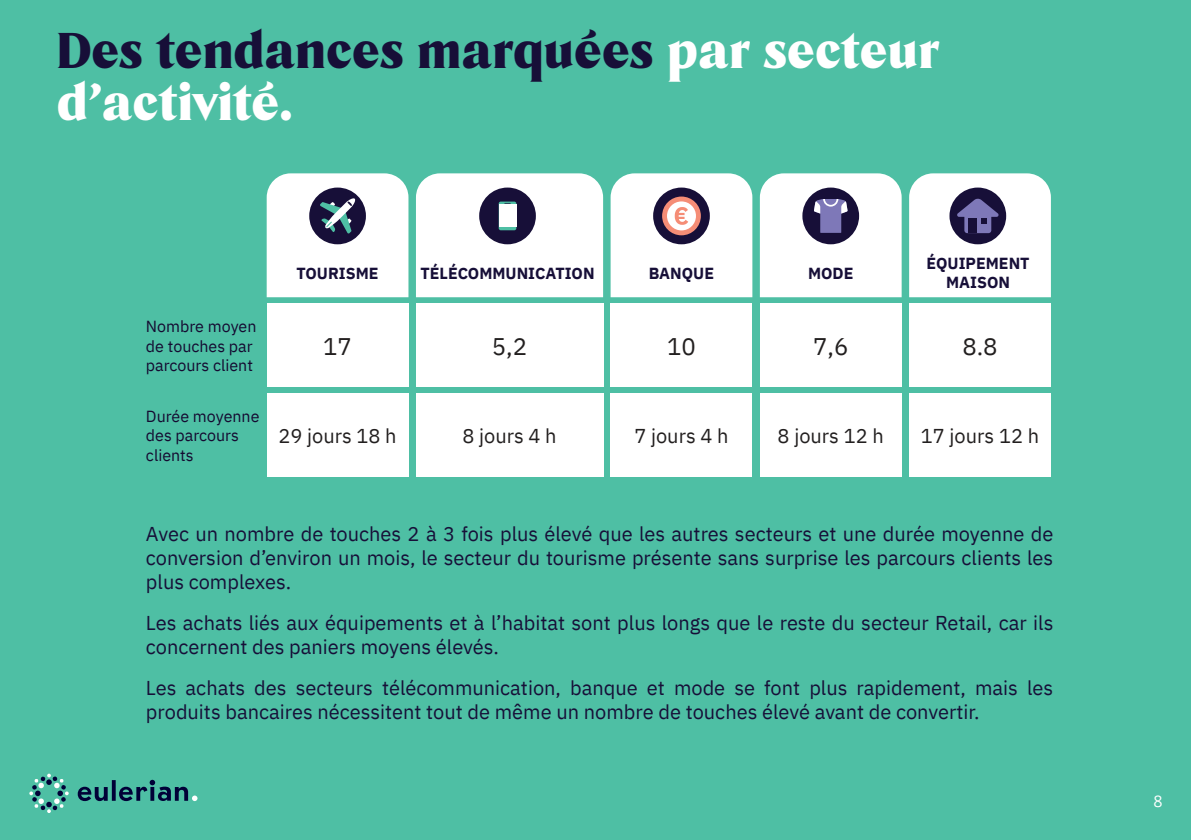
<style>
.page{position:relative;width:1191px;height:840px;background:#fff}
.page>*{position:absolute;margin:0;border:0;box-sizing:border-box;transform-origin:0 0}
.t1{font:900 48px/52px "Tongari Display";color:#fff}
.t2{font:24px "IBM Plex Sans";color:#221f1f}
.t3{font:20px/24px "IBM Plex Sans";color:#170f38}
.t4{font:20px "IBM Plex Sans";color:#221f1f}
.t5{font:16px/19.2px "IBM Plex Sans";color:#150a31}
.t6{font:700 16px/19.2px "IBM Plex Sans";color:#170f38;text-align:center}
.t7{font:16px "Open Sans";color:#fff}
.s1{color:#170f38}
</style>
<div class="page">
<div style="left:0;top:0;width:1191px;height:839px;background:#4ebfa4"></div>
<svg style="left:78px;top:779px;width:119px;height:21px"></svg>
<svg style="left:29px;top:773px;width:40px;height:39px"></svg>
<div style="left:267px;top:303px;width:141px;height:84px;background:#fff"></div>
<div style="left:267px;top:393px;width:141px;height:83px;background:#fff"></div>
<div style="left:416px;top:303px;width:187px;height:84px;background:#fff"></div>
<div style="left:416px;top:393px;width:187px;height:83px;background:#fff"></div>
<div style="left:610px;top:303px;width:142px;height:84px;background:#fff"></div>
<div style="left:610px;top:393px;width:142px;height:83px;background:#fff"></div>
<div style="left:760px;top:303px;width:141px;height:84px;background:#fff"></div>
<div style="left:760px;top:393px;width:141px;height:83px;background:#fff"></div>
<div style="left:909px;top:303px;width:142px;height:84px;background:#fff"></div>
<div style="left:909px;top:393px;width:142px;height:83px;background:#fff"></div>
<svg style="left:267px;top:173px;width:141px;height:124px"></svg>
<svg style="left:416px;top:173px;width:187px;height:124px"></svg>
<svg style="left:610px;top:173px;width:142px;height:124px"></svg>
<svg style="left:760px;top:173px;width:141px;height:124px"></svg>
<svg style="left:909px;top:173px;width:142px;height:124px"></svg>
<h1 class="t1" style="left:57px;top:29px;width:884px"><span class="s1">Des tendances marquées</span> par secteur d’activité.</h1>
<p class="t5" style="left:146px;top:318px;width:112px">Nombre moyen de touches par parcours client</p>
<p class="t5" style="left:146px;top:407px;width:115px">Durée moyenne des parcours clients</p>
<p class="t6" style="left:296px;top:263px;width:83px">TOURISME</p>
<p class="t6" style="left:420px;top:263px;width:176px">TÉLÉCOMMUNICATION</p>
<p class="t6" style="left:649px;top:263px;width:67px">BANQUE</p>
<p class="t2" style="left:323px;top:336px;width:30px">17</p>
<p class="t4" style="left:278px;top:427px;width:120px">29 jours 18 h</p>
<p class="t2" style="left:492px;top:336px;width:37px">5,2</p>
<p class="t4" style="left:462px;top:427px;width:96px">8 jours 4 h</p>
<p class="t2" style="left:667px;top:336px;width:30px">10</p>
<p class="t4" style="left:634px;top:427px;width:96px">7 jours 4 h</p>
<p class="t6" style="left:808px;top:263px;width:47px">MODE</p>
<p class="t2" style="left:813px;top:336px;width:37px">7,6</p>
<p class="t4" style="left:777px;top:427px;width:108px">8 jours 12 h</p>
<p class="t6" style="left:926px;top:253px;width:105px">ÉQUIPEMENT<br>MAISON</p>
<p class="t2" style="left:962px;top:336px;width:37px">8.8</p>
<p class="t4" style="left:921px;top:427px;width:120px">17 jours 12 h</p>
<p class="t3" style="left:146px;top:523px;width:909px;text-align:justify">Avec un nombre de touches 2 à 3 fois plus élevé que les autres secteurs et une durée moyenne de conversion d’environ un mois, le secteur du tourisme présente sans surprise les parcours clients les plus complexes.</p>
<p class="t3" style="left:146px;top:612px;width:909px">Les achats liés aux équipements et à l’habitat sont plus longs que le reste du secteur Retail, car ils concernent des paniers moyens élevés.</p>
<p class="t3" style="left:146px;top:677px;width:909px">Les achats des secteurs télécommunication, banque et mode se font plus rapidement, mais les produits bancaires nécessitent tout de même un nombre de touches élevé avant de convertir.</p>
<p class="t7" style="left:1153px;top:792px;width:11px">8</p>
</div>
